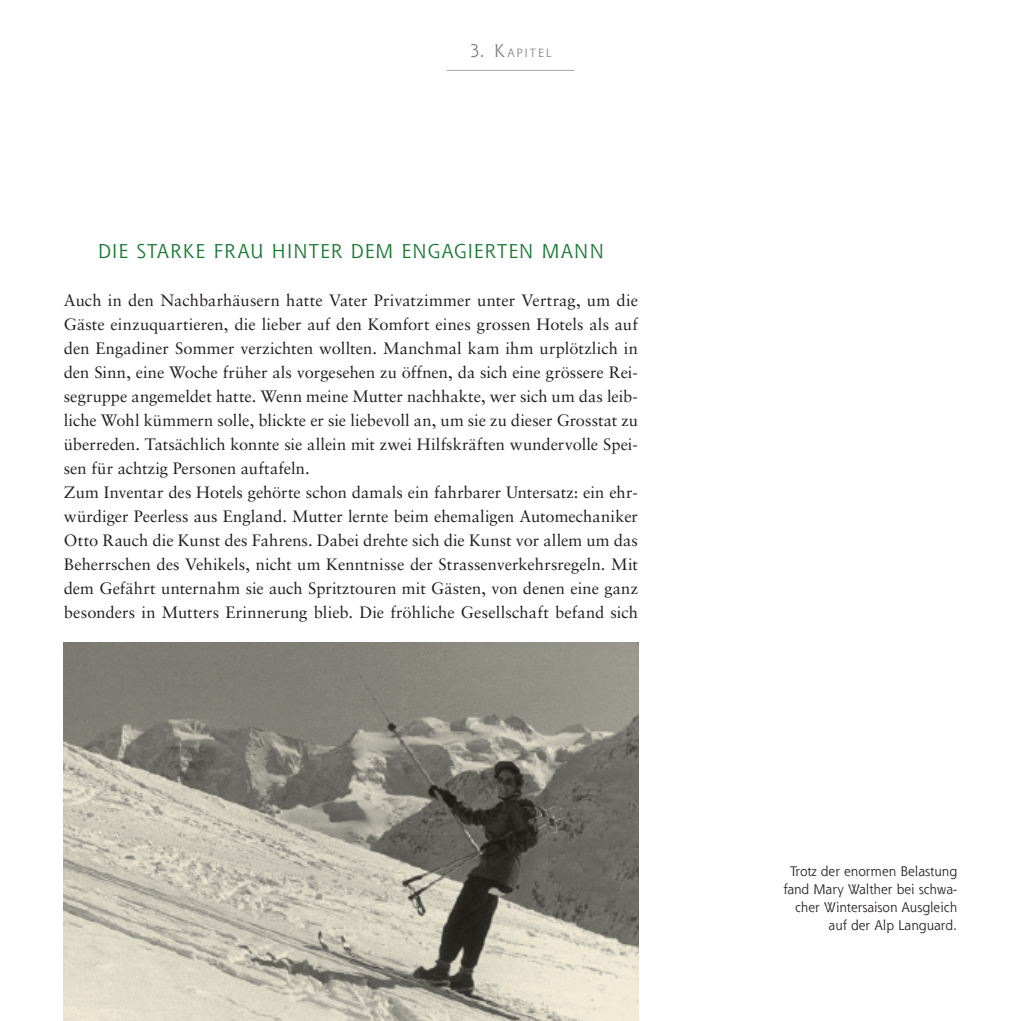
<style>
.page{position:relative;width:1021px;height:1021px;background:#fff}
.page>*{position:absolute;margin:0;border:0;box-sizing:border-box;transform-origin:0 0}
.t1{font:19.5px "Shannon";letter-spacing:.05em;color:#13772e}
.t2{font:16.5px/24px "Sabon";color:#231f20}
.t3{font:13.5px/18px "Shannon";color:#231f20;text-align:right}
.t4{font:11.7px "Shannon Book SC650";letter-spacing:.16em;color:#808285}
.s1{font-size:18px}
</style>
<div class="page">
<hr style="left:446px;top:70px;width:128px;height:1px;background:#a4a5a9">
<img style="left:64px;top:642px;width:574px;height:378px">
<p class="t4" style="left:469px;top:45px;width:83px"><span class="s1">3. K</span>apitel</p>
<p class="t1" style="left:98px;top:238px;width:342px">Die starke Frau hi nter dem engagie</p>
<p class="t1" style="left:484px;top:238px;width:121px">rten Mann</p>
<p class="t2" style="left:64px;top:288px;width:576px">Auch in den Nachbarhäusern hatte Vater Privatzimmer unter Vertrag, um die Gäste einzuquartieren, die lieber auf den Komfort eines grossen Hotels als auf den Engadiner Sommer verzichten wollten. Manchmal kam ihm urplötzlich in den Sinn, eine Woche früher als vorgesehen zu öffnen, da sich eine grössere Rei&shy;segruppe angemeldet hatte. Wenn meine Mutter nachhakte, wer sich um das leib&shy;liche Wohl kümmern solle, blickte er sie liebevoll an, um sie zu dieser Grosstat zu überreden. Tatsächlich konnte sie allein mit zwei Hilfskräften wundervolle Spei&shy;sen für achtzig Personen auftafeln.<br>Zum Inventar des Hotels gehörte schon damals ein fahrbarer Untersatz: ein ehr&shy;würdiger Peerless aus England. Mutter lernte beim ehemaligen Automechaniker Otto Rauch die Kunst des Fahrens. Dabei drehte sich die Kunst vor allem um das Beherrschen des Vehikels, nicht um Kenntnisse der Strassenverkehrsregeln. Mit dem Gefährt unternahm sie auch Spritztouren mit Gästen, von denen eine ganz besonders in Mutters Erinnerung blieb. Die fröhliche Gesellschaft befand sich</p>
<p class="t3" style="left:783px;top:862px;width:175px">Trotz der enormen Belastung fand Mary Walther bei schwa&shy;cher Wintersaison Ausgleich auf der Alp Languard.</p>
</div>
